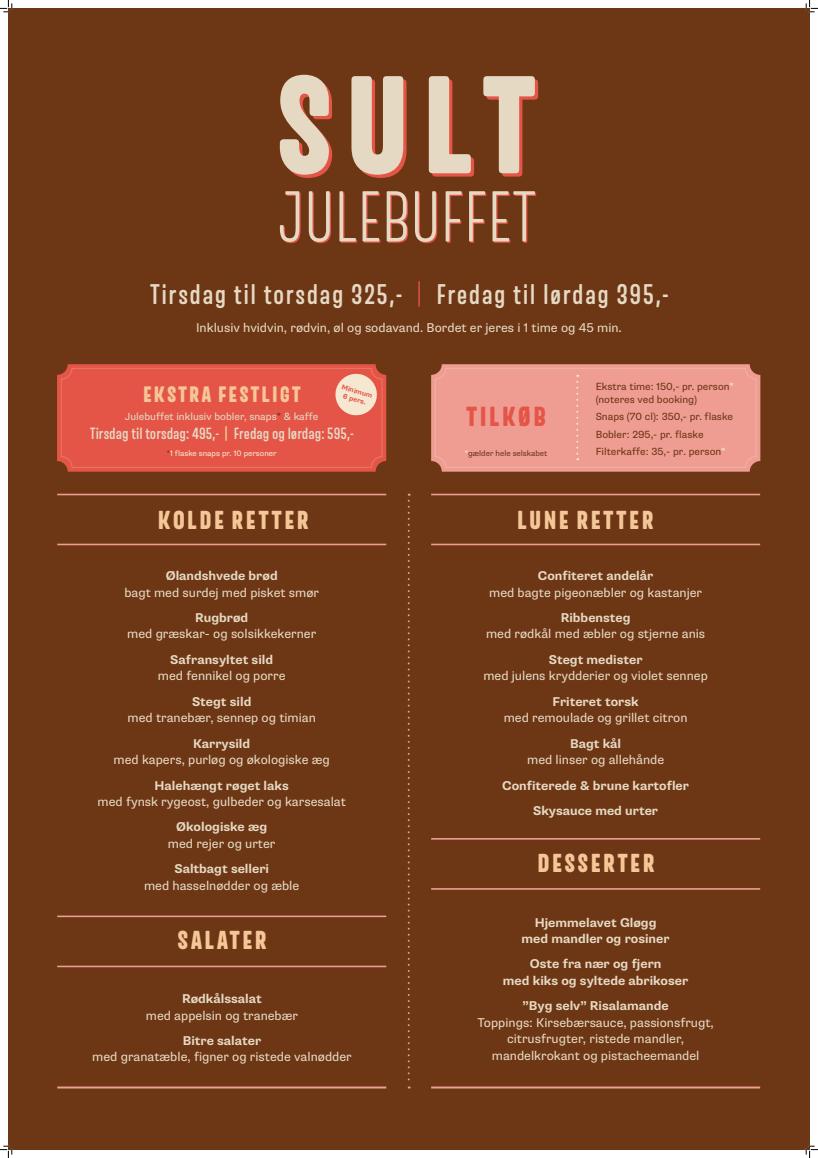
<style>
.page{position:relative;width:818px;height:1158px;background:#fff}
.page>*{position:absolute;margin:0;border:0;box-sizing:border-box;transform-origin:0 0}
.t1{font:600 28px "Merlod Norme";letter-spacing:.05em;color:#e6d9c3}
.t2{font:27.2px "Merlod Autre Norme";letter-spacing:.09em;color:#e45548}
.t3{font:25.6px "Merlod Autre Norme";letter-spacing:.09em;color:#f5c697}
.t4{font:22px "Merlod Autre Norme";letter-spacing:.09em;color:#f5c697}
.t5{font:600 16px "Merlod Norme";color:#e6d9c3}
.t6{font:12.8px/16.4px "Supria Sans";color:#e6d9c3;text-align:center}
.t7{font:700 12.8px/16.4px "Supria Sans";color:#e6d9c3;text-align:center}
.t8{font:10.4px/17.3px "Supria Sans";color:#6d3615}
.t9{font:10.4px "Supria Sans";color:#e6d9c3}
.t10{font:8px "Supria Sans";color:#f6e8d0}
.t11{font:8px "Supria Sans";color:#6d3615}
.t12{font:700 7.08px/8.3px "Supria Sans";color:#e45548;text-align:center}
.s1{font-weight:300;color:#e45548}
.s2{color:#6d3615}
.s3{color:#f5c697}
.s4{color:#f6e8d0}
</style>
<div class="page">
<div style="left:8px;top:8px;width:801px;height:1141px;background:#6d3615"></div>
<svg style="left:407px;top:493px;width:2px;height:595px"></svg>
<hr style="left:57px;top:965px;width:329px;height:2px;background:#ef9d93">
<hr style="left:57px;top:915px;width:329px;height:2px;background:#ef9d93">
<hr style="left:431px;top:888px;width:329px;height:1px;background:#ef9d93">
<hr style="left:431px;top:838px;width:329px;height:1px;background:#ef9d93">
<hr style="left:57px;top:543px;width:329px;height:2px;background:#ef9d93">
<hr style="left:431px;top:543px;width:329px;height:2px;background:#ef9d93">
<hr style="left:57px;top:493px;width:329px;height:2px;background:#ef9d93">
<hr style="left:431px;top:493px;width:329px;height:2px;background:#ef9d93">
<hr style="left:57px;top:1086px;width:329px;height:2px;background:#ef9d93">
<hr style="left:431px;top:1086px;width:329px;height:2px;background:#ef9d93">
<svg style="left:280px;top:75px;width:52px;height:103px"></svg>
<svg style="left:351px;top:76px;width:55px;height:102px"></svg>
<svg style="left:428px;top:76px;width:46px;height:101px"></svg>
<svg style="left:483px;top:76px;width:55px;height:101px"></svg>
<svg style="left:280px;top:191px;width:256px;height:52px"></svg>
<div style="left:431px;top:364px;width:329px;height:107px;background:#ef9d93;border-radius:11px"></div>
<div style="left:57px;top:364px;width:329px;height:107px;background:#e45548;border-radius:11px"></div>
<div style="left:61px;top:368px;width:321px;height:100px;border:1px solid #e97964;border-radius:11px"></div>
<div style="left:435px;top:368px;width:321px;height:100px;border:1px solid #f3b0a7;border-radius:11px"></div>
<svg style="left:335px;top:371px;width:44px;height:45px"></svg>
<svg style="left:576px;top:375px;width:2px;height:85px"></svg>
<svg style="left:0;top:0;width:13px;height:13px"></svg>
<svg style="left:0;top:1145px;width:13px;height:12px"></svg>
<svg style="left:805px;top:0;width:12px;height:13px"></svg>
<svg style="left:805px;top:1145px;width:12px;height:12px"></svg>
<h1 class="t1" style="left:150px;top:276px;width:520px">Tirsdag til torsdag 325,- <span class="s1">|</span> Fredag til lørdag 395,-</h1>
<p class="t6" style="left:196px;top:320px;width:427px">Inklusiv hvidvin, rødvin, øl og sodavand. Bordet er jeres i 1 time og 45 min.</p>
<h3 class="t4" style="left:143px;top:380px;width:159px">EKSTRA FESTLIGT</h3>
<p class="t12" style="left:343px;top:383px;width:33px;rotate:16deg">Minimum<br>6 pers.</p>
<p class="t9" style="left:125px;top:410px;width:195px">Julebuffet inklusiv bobler, snaps<span class="s2">*</span> &amp; kaffe</p>
<p class="t5" style="left:90px;top:423px;width:265px">Tirsdag til torsdag: 495,- <span class="s3">|</span> Fredag og lørdag: 595,-</p>
<h2 class="t2" style="left:466px;top:398px;width:81px">TILKØB</h2>
<p class="t10" style="left:167px;top:448px;width:111px"><span class="s2">*</span>1 flaske snaps pr. 10 personer</p>
<p class="t11" style="left:464px;top:448px;width:84px"><span class="s4">*</span>gælder hele selskabet</p>
<p class="t8" style="left:595px;top:380px;width:140px;line-height:12.8px">Ekstra time: 150,- pr. person<span class="s4">* </span>(noteres ved booking)</p>
<p class="t8" style="left:595px;top:408px;width:139px">Snaps (70 cl): 350,- pr. flaske<br>Bobler: 295,- pr. flaske<br>Filterkaffe: 35,- pr. person<span class="s4">*</span></p>
<h3 class="t3" style="left:158px;top:503px;width:152px">KOLDE RETTER</h3>
<h3 class="t3" style="left:517px;top:503px;width:138px">LUNE RETTER</h3>
<p class="t7" style="left:166px;top:568px;width:113px">Ølandshvede brød</p>
<p class="t6" style="left:124px;top:584px;width:196px">bagt med surdej med pisket smør</p>
<p class="t7" style="left:195px;top:609px;width:55px">Rugbrød</p>
<p class="t6" style="left:127px;top:626px;width:190px">med græskar- og solsikkekerner</p>
<p class="t7" style="left:170px;top:651px;width:104px">Safransyltet sild</p>
<p class="t6" style="left:158px;top:668px;width:129px">med fennikel og porre</p>
<p class="t7" style="left:192px;top:693px;width:61px">Stegt sild</p>
<p class="t6" style="left:128px;top:710px;width:190px">med tranebær, sennep og timian</p>
<p class="t7" style="left:193px;top:735px;width:59px">Karrysild</p>
<p class="t6" style="left:114px;top:751px;width:218px">med kapers, purløg og økologiske æg</p>
<p class="t7" style="left:155px;top:777px;width:136px">Halehængt røget laks</p>
<p class="t6" style="left:98px;top:793px;width:250px">med fynsk rygeost, gulbeder og karsesalat</p>
<p class="t7" style="left:176px;top:819px;width:92px">Økologiske æg</p>
<p class="t6" style="left:168px;top:835px;width:109px">med rejer og urter</p>
<p class="t7" style="left:174px;top:861px;width:96px">Saltbagt selleri</p>
<p class="t6" style="left:144px;top:877px;width:157px">med hasselnødder og æble</p>
<h3 class="t3" style="left:177px;top:923px;width:91px">SALATER</h3>
<p class="t7" style="left:182px;top:990px;width:81px">Rødkålssalat</p>
<p class="t6" style="left:146px;top:1007px;width:154px">med appelsin og tranebær</p>
<p class="t7" style="left:183px;top:1032px;width:80px">Bitre salater</p>
<p class="t6" style="left:92px;top:1049px;width:261px">med granatæble, figner og ristede valnødder</p>
<p class="t7" style="left:537px;top:568px;width:117px">Confiteret andelår</p>
<p class="t6" style="left:489px;top:584px;width:214px">med bagte pigeonæbler og kastanjer</p>
<p class="t7" style="left:560px;top:609px;width:71px">Ribbensteg</p>
<p class="t6" style="left:486px;top:626px;width:220px">med rødkål med æbler og stjerne anis</p>
<p class="t7" style="left:548px;top:651px;width:95px">Stegt medister</p>
<p class="t6" style="left:483px;top:668px;width:226px">med julens krydderier og violet sennep</p>
<p class="t7" style="left:552px;top:693px;width:88px">Friteret torsk</p>
<p class="t6" style="left:503px;top:709px;width:185px">med remoulade og grillet citron</p>
<p class="t7" style="left:570px;top:735px;width:53px">Bagt kål</p>
<p class="t6" style="left:527px;top:751px;width:138px">med linser og allehånde</p>
<p class="t7" style="left:502px;top:772px;width:188px;line-height:25.5px">Confiterede &amp; brune kartofler<br>Skysauce med urter</p>
<h3 class="t3" style="left:537px;top:846px;width:119px">DESSERTER</h3>
<p class="t7" style="left:521px;top:914px;width:149px">Hjemmelavet Gløgg med mandler og rosiner</p>
<p class="t7" style="left:503px;top:956px;width:187px">Oste fra nær og fjern<br>med kiks og syltede abrikoser</p>
<p class="t7" style="left:522px;top:998px;width:147px">”Byg selv” Risalamande</p>
<p class="t6" style="left:477px;top:1014px;width:238px">Toppings: Kirsebærsauce, passionsfrugt, citrusfrugter, ristede mandler, mandelkrokant og pistacheemandel</p>
</div>
